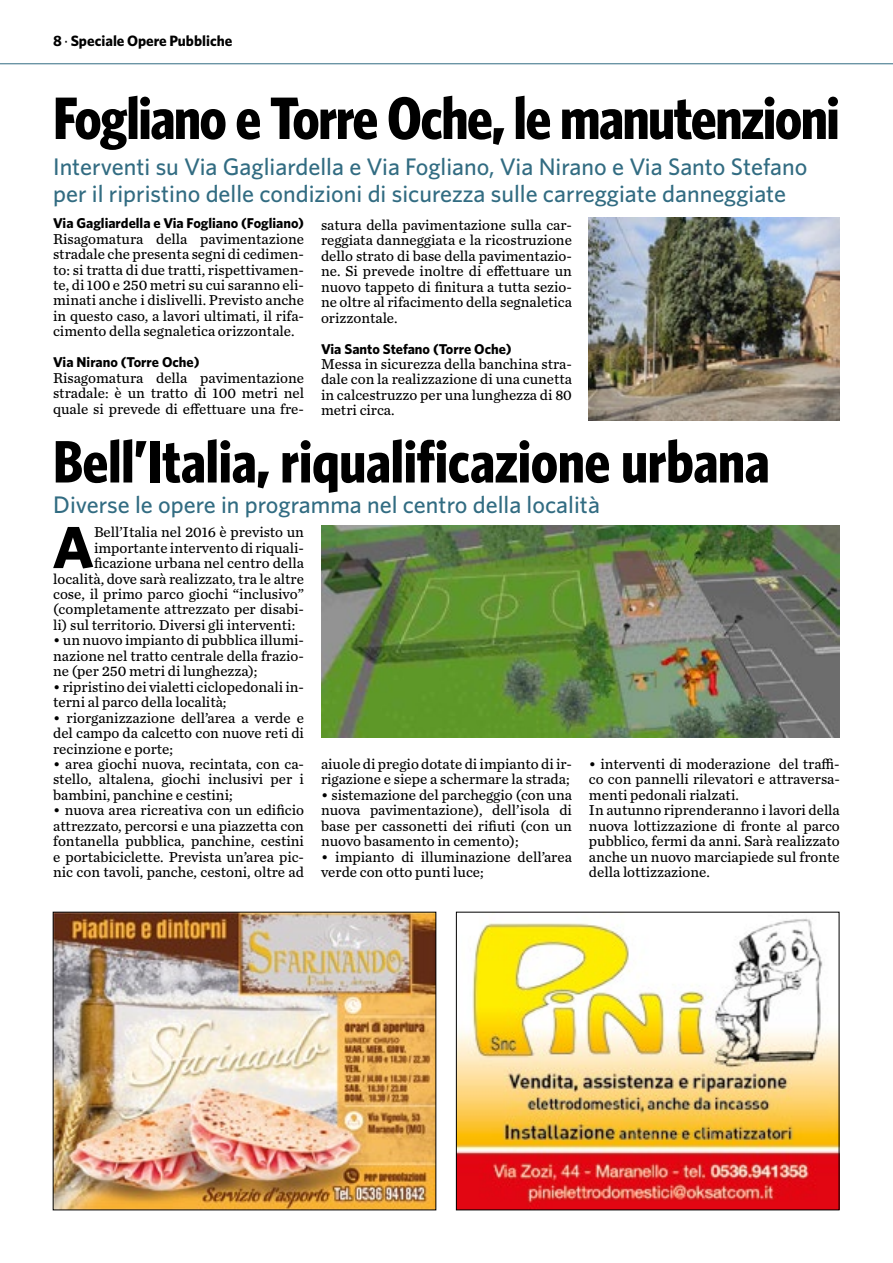
<style>
.page{position:relative;width:893px;height:1263px;background:#fff}
.page>*{position:absolute;margin:0;border:0;box-sizing:border-box;transform-origin:0 0}
.t1{font:700 60px "Whitney Condensed";letter-spacing:-.005em;color:#000}
.t2{font:700 59.4px "Whitney";color:#000}
.t3{font:500 24px/27px "Whitney";color:#326c82}
.t4{font:15px/15.5px "Chronicle Text G3";color:#000;text-align:justify}
.t5{font:700 15px "Whitney";color:#000}
.t6{font:700 14.25px "Whitney";color:#000}
.s1{font-weight:500}
</style>
<div class="page">
<hr style="left:0;top:63px;width:893px;height:1px;background:#326c82">
<img style="left:589px;top:218px;width:251px;height:203px">
<img style="left:321px;top:526px;width:518px;height:211px">
<img style="left:55px;top:914px;width:379px;height:294px">
<img style="left:458px;top:918px;width:379px;height:290px">
<p class="t5" style="left:53px;top:32px;width:181px">8 <span class="s1">·</span> Speciale Opere Pubbliche</p>
<h1 class="t1" style="left:53px;top:83px;width:788px">Fogliano e Torre Oche, le manutenzioni</h1>
<h3 class="t3" style="left:53px;top:152px;width:756px">Interventi su Via Gagliardella e Via Fogliano, Via Nirano e Via Santo Stefano per il ripristino delle condizioni di sicurezza sulle carreggiate danneggiate</h3>
<p class="t6" style="left:53px;top:215px;width:252px">Via Gagliardella e Via Fogliano (Fogliano)</p>
<p class="t4" style="left:53px;top:230px;width:252px">Risagomatura della pavimentazione stradale che presenta segni di cedimen&shy;to: si tratta di due tratti, rispettivamen&shy;te, di 100 e 250 metri su cui saranno eli&shy;minati anche i dislivelli. Previsto anche in questo caso, a lavori ultimati, il rifa&shy;cimento della segnaletica orizzontale.</p>
<p class="t6" style="left:53px;top:354px;width:148px">Via Nirano (Torre Oche)</p>
<p class="t4" style="left:53px;top:369px;width:252px">Risagomatura della pavimentazione stradale: è un tratto di 100 metri nel quale si prevede di effettuare una fre-</p>
<p class="t4" style="left:321px;top:216px;width:252px">satura della pavimentazione sulla car&shy;reggiata danneggiata e la ricostruzione dello strato di base della pavimentazio&shy;ne. Si prevede inoltre di effettuare un nuovo tappeto di finitura a tutta sezio&shy;ne oltre al rifacimento della segnaletica orizzontale.</p>
<p class="t6" style="left:321px;top:340px;width:192px">Via Santo Stefano (Torre Oche)</p>
<p class="t4" style="left:321px;top:355px;width:252px">Messa in sicurezza della banchina stra&shy;dale con la realizzazione di una cunetta in calcestruzzo per una lunghezza di 80 metri circa.</p>
<h1 class="t1" style="left:53px;top:427px;width:718px">Bell’Italia, riqualificazione urbana</h1>
<h3 class="t3" style="left:53px;top:490px;width:548px">Diverse le opere in programma nel centro della località</h3>
<h2 class="t2" style="left:52px;top:511px;width:43px">A</h2>
<p class="t4" style="left:94px;top:524px;width:211px">Bell’Italia nel 2016 è previsto un</p>
<p class="t4" style="left:94px;top:539px;width:211px">importante intervento di riquali-</p>
<p class="t4" style="left:94px;top:554px;width:211px">ficazione urbana nel centro della</p>
<p class="t4" style="left:53px;top:570px;width:252px">località, dove sarà realizzato, tra le altre</p>
<p class="t4" style="left:53px;top:585px;width:252px">cose, il primo parco giochi “inclusivo”</p>
<p class="t4" style="left:53px;top:601px;width:252px">(completamente attrezzato per disabi-</p>
<p class="t4" style="left:53px;top:616px;width:244px">li) sul territorio. Diversi gli interventi:</p>
<p class="t4" style="left:53px;top:632px;width:252px">• un nuovo impianto di pubblica illumi&shy;nazione nel tratto centrale della frazio&shy;ne (per 250 metri di lunghezza);</p>
<p class="t4" style="left:53px;top:678px;width:252px">• ripristino dei vialetti ciclopedonali in&shy;terni al parco della località;</p>
<p class="t4" style="left:53px;top:709px;width:252px">• riorganizzazione dell’area a verde e del campo da calcetto con nuove reti di recinzione e porte;</p>
<p class="t4" style="left:53px;top:755px;width:252px">• area giochi nuova, recintata, con ca&shy;stello, altalena, giochi inclusivi per i bambini, panchine e cestini;</p>
<p class="t4" style="left:53px;top:802px;width:252px">• nuova area ricreativa con un edificio attrezzato, percorsi e una piazzetta con fontanella pubblica, panchine, cestini e portabiciclette. Prevista un’area pic&shy;nic con tavoli, panche, cestoni, oltre ad</p>
<p class="t4" style="left:321px;top:755px;width:252px">aiuole di pregio dotate di impianto di ir&shy;rigazione e siepe a schermare la strada;</p>
<p class="t4" style="left:321px;top:786px;width:252px">• sistemazione del parcheggio (con una nuova pavimentazione), dell’isola di base per cassonetti dei rifiuti (con un nuovo basamento in cemento);</p>
<p class="t4" style="left:321px;top:848px;width:252px">• impianto di illuminazione dell’area verde con otto punti luce;</p>
<p class="t4" style="left:589px;top:755px;width:252px;text-align:left">• interventi di moderazione del traffi&shy;co con pannelli rilevatori e attraversa&shy;menti pedonali rialzati.<br>In autunno riprenderanno i lavori della nuova lottizzazione di fronte al parco pubblico, fermi da anni. Sarà realizzato anche un nuovo marciapiede sul fronte della lottizzazione.</p>
</div>
